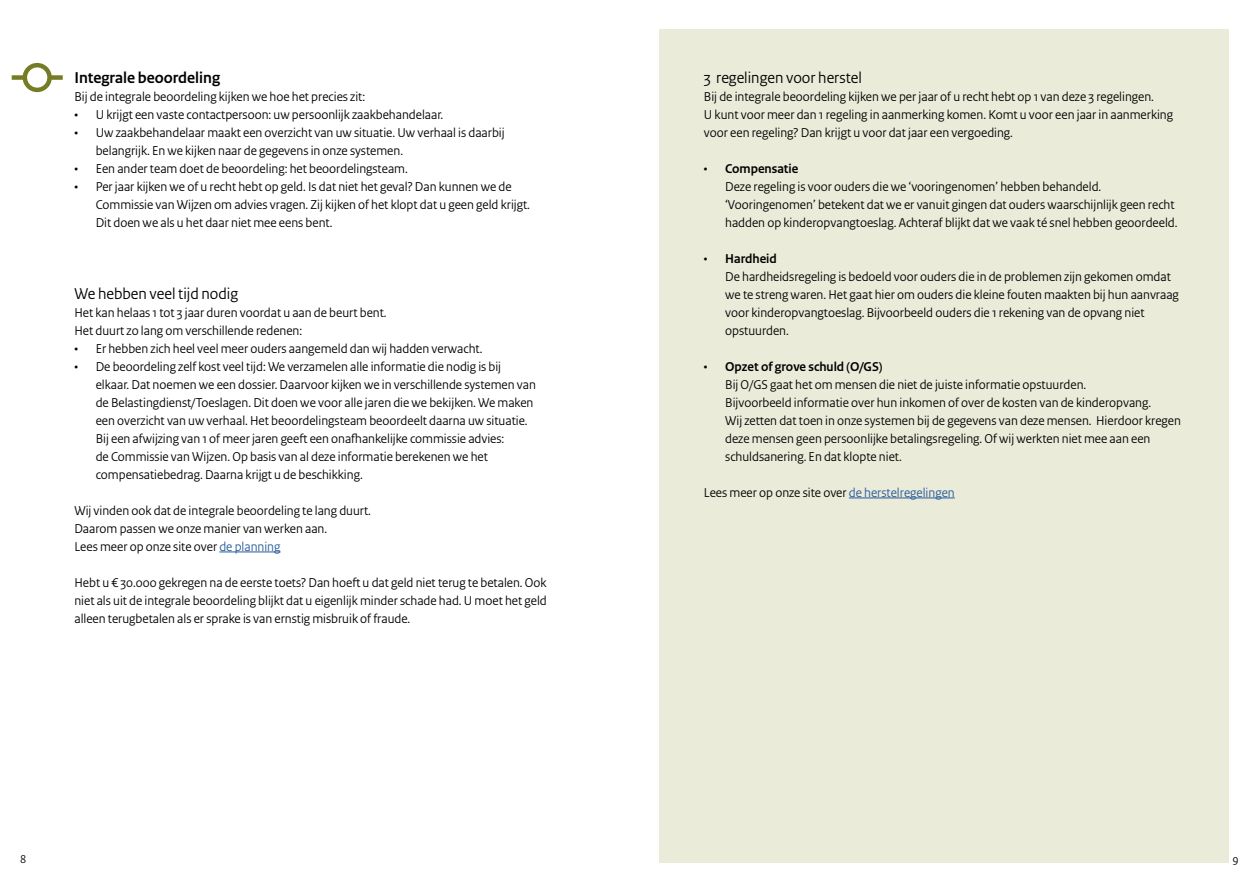
<style>
.page{position:relative;width:1259px;height:893px;background:#fff}
.page>*{position:absolute;margin:0;border:0;box-sizing:border-box;transform-origin:0 0}
.t1{font:16.5px "Rijksoverheid Sans Heading";color:#000}
.t2{font:700 16.5px "Rijksoverheid Sans Heading";color:#000}
.t3{font:13.5px/18px "Rijksoverheid Sans Heading";color:#000}
.t4{font:12px "Rijksoverheid Sans Heading";color:#000}
.s1{color:#275b9b}
.s2{font-weight:700}
</style>
<div class="page">
<hr style="left:219px;top:552px;width:61px;height:1px;background:#275b9b">
<div style="left:12px;top:75px;width:51px;height:5px;background:#767c24"></div>
<svg style="left:25px;top:65px;width:25px;height:25px"></svg>
<div style="left:23px;top:63px;width:29px;height:29px;border:4px solid #767c24;border-radius:50%"></div>
<div style="left:659px;top:30px;width:570px;height:833px;background:#ebebda"></div>
<hr style="left:849px;top:498px;width:105px;height:1px;background:#275b9b">
<p class="t2" style="left:74px;top:68px;width:147px">Integrale beoordeling</p>
<p class="t3" style="left:74px;top:87px;width:292px">Bij de integrale beoordeling kijken we hoe het precies zit:</p>
<p class="t3" style="left:74px;top:105px;width:370px">• U krijgt een vaste contactpersoon: uw persoonlijk zaakbehandelaar.</p>
<p class="t3" style="left:96px;top:123px;width:410px;text-indent:-21px">• Uw zaakbehandelaar maakt een overzicht van uw situatie. Uw verhaal is daarbij belangrijk. En we kijken naar de gegevens in onze systemen.</p>
<p class="t3" style="left:74px;top:159px;width:335px">• Een ander team doet de beoordeling: het beoordelingsteam.</p>
<p class="t3" style="left:96px;top:177px;width:436px;text-indent:-21px">• Per jaar kijken we of u recht hebt op geld. Is dat niet het geval? Dan kunnen we de<br>Commissie van Wijzen om advies vragen. Zij kijken of het klopt dat u geen geld krijgt.<br>Dit doen we als u het daar niet mee eens bent.</p>
<p class="t1" style="left:74px;top:284px;width:165px">We hebben veel tijd nodig</p>
<p class="t3" style="left:74px;top:303px;width:314px">Het kan helaas 1 tot 3 jaar duren voordat u aan de beurt bent.<br>Het duurt zo lang om verschillende redenen:</p>
<p class="t3" style="left:74px;top:339px;width:409px">• Er hebben zich heel veel meer ouders aangemeld dan wij hadden verwacht.</p>
<p class="t3" style="left:96px;top:357px;width:442px;text-indent:-21px">• De beoordeling zelf kost veel tijd: We verzamelen alle informatie die nodig is bij elkaar. Dat noemen we een dossier. Daarvoor kijken we in verschillende systemen van de Belastingdienst/Toeslagen. Dit doen we voor alle jaren die we bekijken. We maken een overzicht van uw verhaal. Het beoordelingsteam beoordeelt daarna uw situatie.<br>Bij een afwijzing van 1 of meer jaren geeft een onafhankelijke commissie advies:<br>de Commissie van Wijzen. Op basis van al deze informatie berekenen we het compensatiebedrag. Daarna krijgt u de beschikking.</p>
<p class="t3" style="left:74px;top:501px;width:298px">Wij vinden ook dat de integrale beoordeling te lang duurt.<br>Daarom passen we onze manier van werken aan.<br>Lees meer op onze site over <span class="s1">de planning</span></p>
<p class="t3" style="left:74px;top:573px;width:474px;text-align:justify">Hebt u € 30.000 gekregen na de eerste toets? Dan hoeft u dat geld niet terug te betalen. Ook niet als uit de integrale beoordeling blijkt dat u eigenlijk minder schade had. U moet het geld alleen terugbetalen als er sprake is van ernstig misbruik of fraude.</p>
<p class="t4" style="left:20px;top:852px;width:8px">8</p>
<p class="t1" style="left:704px;top:68px;width:159px">3 regelingen voor herstel</p>
<p class="t3" style="left:704px;top:87px;width:471px">Bij de integrale beoordeling kijken we per jaar of u recht hebt op 1 van deze 3 regelingen.<br>U kunt voor meer dan 1 regeling in aanmerking komen. Komt u voor een jaar in aanmerking voor een regeling? Dan krijgt u voor dat jaar een vergoeding.</p>
<p class="t3" style="left:725px;top:159px;width:454px;text-indent:-21px">• <span class="s2">Compensatie<br></span>Deze regeling is voor ouders die we ‘vooringenomen’ hebben behandeld. ‘Vooringenomen’ betekent dat we er vanuit gingen dat ouders waarschijnlijk geen recht hadden op kinderopvangtoeslag. Achteraf blijkt dat we vaak té snel hebben geoordeeld.</p>
<p class="t3" style="left:725px;top:249px;width:455px;text-indent:-21px">• <span class="s2">Hardheid<br></span>De hardheidsregeling is bedoeld voor ouders die in de problemen zijn gekomen omdat we te streng waren. Het gaat hier om ouders die kleine fouten maakten bij hun aanvraag voor kinderopvangtoeslag. Bijvoorbeeld ouders die 1 rekening van de opvang niet opstuurden.</p>
<p class="t3" style="left:725px;top:357px;width:457px;text-indent:-21px">• <span class="s2">Opzet of grove schuld (O/GS)<br></span>Bij O/GS gaat het om mensen die niet de juiste informatie opstuurden.<br>Bijvoorbeeld informatie over hun inkomen of over de kosten van de kinderopvang.<br>Wij zetten dat toen in onze systemen bij de gegevens van deze mensen. Hierdoor kregen deze mensen geen persoonlijke betalingsregeling. Of wij werkten niet mee aan een schuldsanering. En dat klopte niet.</p>
<p class="t3" style="left:704px;top:483px;width:252px">Lees meer op onze site over <span class="s1">de herstelregelingen</span></p>
<p class="t4" style="left:1232px;top:852px;width:8px">9</p>
</div>
